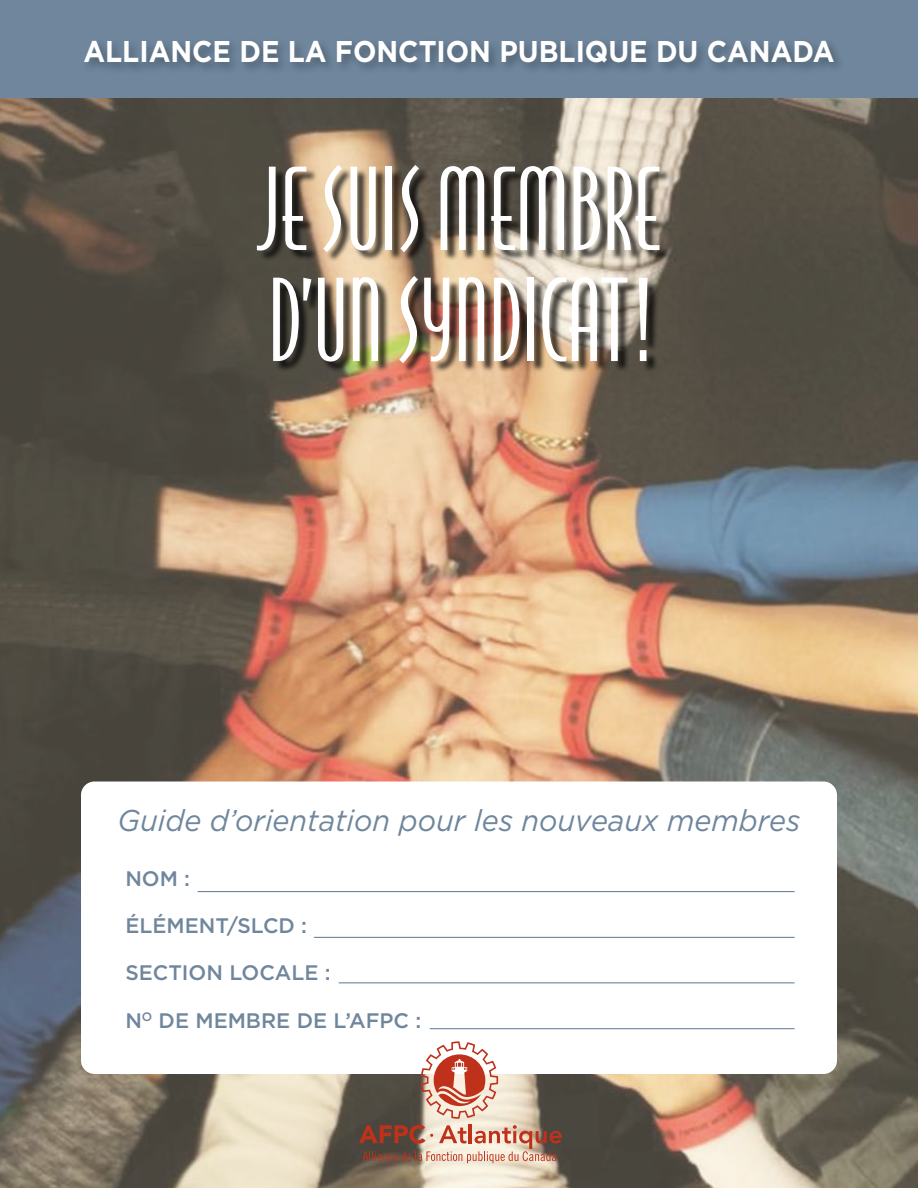
<style>
.page{position:relative;width:918px;height:1188px;background:#fff}
.page>*{position:absolute;margin:0;border:0;box-sizing:border-box;transform-origin:0 0}
.t1{font:108px/111px "Bodega Sans Oldstyle";color:#fff}
.t2{font:italic 30px "Gotham";color:#6f869d;scale:.96 1}
.t3{font:700 30px "Gotham";color:#fff;scale:.92 1}
.t4{font:500 21px "Gotham";color:#6f869d}
</style>
<div class="page">
<img style="left:0;top:97px;width:918px;height:1091px">
<div style="left:0;top:0;width:918px;height:97px;background:#6f869d"></div>
<div style="left:81px;top:782px;width:756px;height:292px;background:#fff;border-radius:14px"></div>
<div style="left:259px;top:167px;width:412px;height:207px;background:#000;opacity:.75"></div>
<div style="left:81px;top:38px;width:765px;height:37px;background:#000;opacity:.3"></div>
<hr style="left:198px;top:891px;width:597px;height:1px;background:#6f869d">
<hr style="left:339px;top:982px;width:456px;height:1px;background:#6f869d">
<hr style="left:314px;top:937px;width:481px;height:1px;background:#6f869d">
<hr style="left:430px;top:1028px;width:365px;height:1px;background:#6f869d">
<svg style="left:421px;top:1041px;width:77px;height:78px"></svg>
<hr style="left:469px;top:1124px;width:3px;height:19px;background:#bf311a">
<svg style="left:359px;top:1125px;width:203px;height:38px;background:#b58b7a"></svg>
<h2 class="t3" style="left:83px;top:34px;width:818px">ALLIANCE DE LA FONCTION PUBLIQUE DU CANADA</h2>
<h1 class="t1" style="left:258px;top:152px;width:404px">JE SUIS MEMBRE<br>D’UN SYNDICAT!</h1>
<h2 class="t2" style="left:118px;top:804px;width:713px">Guide d’orientation pour les nouveaux membres</h2>
<p class="t4" style="left:125px;top:866px;width:66px">NOM :</p>
<p class="t4" style="left:125px;top:914px;width:183px">ÉLÉMENT/SLCD :</p>
<p class="t4" style="left:125px;top:961px;width:207px">SECTION LOCALE :</p>
<p class="t4" style="left:125px;top:1008px;width:297px">N<sup>O</sup> DE MEMBRE DE L’AFPC :</p>
</div>
